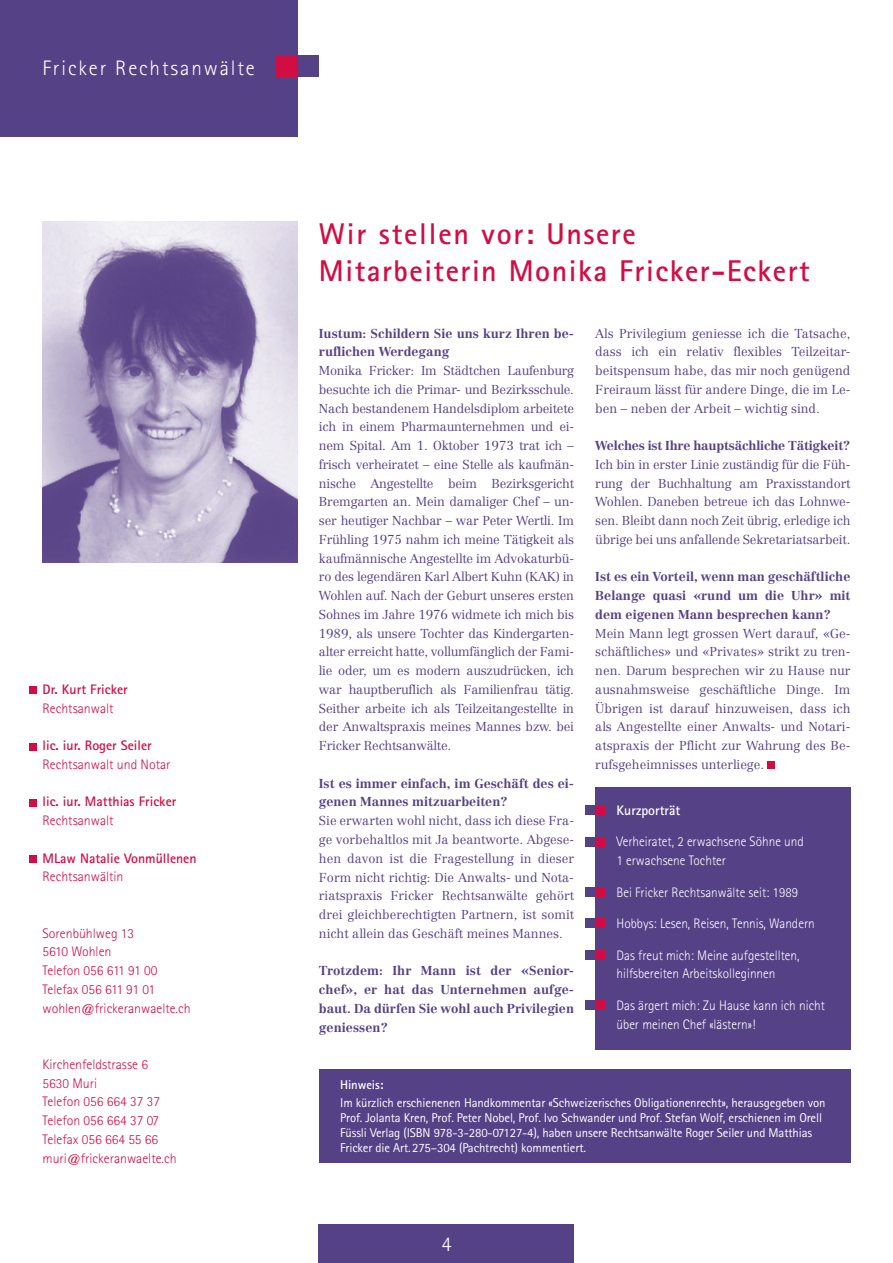
<style>
.page{position:relative;width:893px;height:1263px;background:#fff}
.page>*{position:absolute;margin:0;border:0;box-sizing:border-box;transform-origin:0 0}
.t1{font:700 30px/37.5px "Rotis Sans Serif";letter-spacing:.05em;color:#d20d44}
.t2{font:300 21px "Rotis Sans Serif";letter-spacing:.09em;color:#fff}
.t3{font:300 13.8px/18.8px "Rotis Sans Serif";color:#d20d44}
.t4{font:300 13.8px/18.8px "Rotis Sans Serif";color:#fff;scale:.96 1}
.t5{font:700 13.8px "Rotis Sans Serif";color:#d20d44}
.t6{font:700 13.8px "Rotis Sans Serif";color:#fff}
.t7{font:300 12.75px/18.8px "Centennial";letter-spacing:-.015em;color:#554186;text-align:justify}
.t8{font:700 12.75px/18.8px "Centennial";color:#554186}
.t9{font:12.75px/15.3px "Rotis Sans Serif";letter-spacing:-.01em;color:#fff}
.t10{font:700 12.75px "Rotis Sans Serif";letter-spacing:-.01em;color:#fff}
</style>
<div class="page">
<div style="left:0;top:0;width:298px;height:136px;background:#554186"></div>
<div style="left:319px;top:1225px;width:255px;height:38px;background:#554186"></div>
<div style="left:298px;top:55px;width:21px;height:22px;background:#554186"></div>
<div style="left:276px;top:55px;width:22px;height:22px;background:#d20d44"></div>
<div style="left:30px;top:687px;width:7px;height:7px;background:#d20d44"></div>
<div style="left:30px;top:743px;width:7px;height:7px;background:#d20d44"></div>
<div style="left:30px;top:799px;width:7px;height:7px;background:#d20d44"></div>
<div style="left:30px;top:855px;width:7px;height:7px;background:#d20d44"></div>
<div style="left:595px;top:788px;width:255px;height:262px;background:#554186"></div>
<div style="left:595px;top:836px;width:10px;height:10px;background:#d20d44"></div>
<div style="left:585px;top:836px;width:10px;height:10px;background:#554186"></div>
<div style="left:595px;top:805px;width:10px;height:10px;background:#d20d44"></div>
<div style="left:585px;top:805px;width:10px;height:10px;background:#554186"></div>
<div style="left:595px;top:887px;width:10px;height:10px;background:#d20d44"></div>
<div style="left:585px;top:887px;width:10px;height:10px;background:#554186"></div>
<div style="left:595px;top:918px;width:10px;height:10px;background:#d20d44"></div>
<div style="left:585px;top:918px;width:10px;height:10px;background:#554186"></div>
<div style="left:595px;top:950px;width:10px;height:10px;background:#d20d44"></div>
<div style="left:585px;top:950px;width:10px;height:10px;background:#554186"></div>
<div style="left:595px;top:1000px;width:10px;height:10px;background:#d20d44"></div>
<div style="left:585px;top:1000px;width:10px;height:10px;background:#554186"></div>
<div style="left:768px;top:762px;width:7px;height:7px;background:#d20d44"></div>
<div style="left:319px;top:1069px;width:531px;height:94px;background:#554186"></div>
<img style="left:43px;top:221px;width:255px;height:342px">
<h2 class="t2" style="left:43px;top:56px;width:214px">Fricker Rechtsanwälte</h2>
<p class="t5" style="left:43px;top:680px;width:87px">Dr. Kurt Fricker</p>
<p class="t3" style="left:43px;top:698px;width:73px">Rechtsanwalt</p>
<p class="t5" style="left:43px;top:737px;width:111px">lic. iur. Roger Seiler</p>
<p class="t3" style="left:43px;top:755px;width:130px">Rechtsanwalt und Notar</p>
<p class="t5" style="left:43px;top:793px;width:135px">lic. iur. Matthias Fricker</p>
<p class="t3" style="left:43px;top:811px;width:73px">Rechtsanwalt</p>
<p class="t5" style="left:43px;top:849px;width:156px">MLaw Natalie Vonmüllenen</p>
<p class="t3" style="left:43px;top:867px;width:82px">Rechtsanwältin</p>
<p class="t3" style="left:43px;top:923px;width:150px">Sorenbühlweg 13<br>5610 Wohlen<br>Telefon 056 611 91 00<br>Telefax 056 611 91 01 wohlen@frickeranwaelte.ch</p>
<p class="t3" style="left:43px;top:1055px;width:136px">Kirchenfeldstrasse 6<br>5630 Muri<br>Telefon 056 664 37 37<br>Telefon 056 664 37 07<br>Telefax 056 664 55 66 muri@frickeranwaelte.ch</p>
<h1 class="t1" style="left:319px;top:214px;width:492px">Wir stellen vor: Unsere<br>Mitarbeiterin Monika Fricker-Eckert</h1>
<p class="t8" style="left:319px;top:324px;width:257px">Iustum: Schildern Sie uns kurz Ihren be&shy;ruflichen Werdegang</p>
<p class="t7" style="left:319px;top:361px;width:257px;text-align:left">Monika Fricker: Im Städtchen Laufenburg besuchte ich die Primar- und Bezirksschule.<br>Nach bestandenem Handelsdiplom arbeitete ich in einem Pharmaunternehmen und ei&shy;nem Spital. Am 1. Oktober 1973 trat ich – frisch verheiratet – eine Stelle als kaufmän&shy;nische Angestellte beim Bezirksgericht Bremgarten an. Mein damaliger Chef – un-- ser heutiger Nachbar – war Peter Wertli. Im Frühling 1975 nahm ich meine Tätigkeit als kaufmännische Angestellte im Advokaturbü&shy;ro des legendären Karl Albert Kuhn (KAK) in Wohlen auf. Nach der Geburt unseres ersten Sohnes im Jahre 1976 widmete ich mich bis 1989, als unsere Tochter das Kindergarten&shy;alter erreicht hatte, vollumfänglich der Fami&shy;lie oder, um es modern auszudrücken, ich war hauptberuflich als Familienfrau tätig.<br>Seither arbeite ich als Teilzeitangestellte in der Anwaltspraxis meines Mannes bzw. bei Fricker Rechtsanwälte.</p>
<p class="t8" style="left:319px;top:774px;width:257px">Ist es immer einfach, im Geschäft des ei&shy;genen Mannes mitzuarbeiten?</p>
<p class="t7" style="left:319px;top:811px;width:257px">Sie erwarten wohl nicht, dass ich diese Fra&shy;ge vorbehaltlos mit Ja beantworte. Abgese&shy;hen davon ist die Fragestellung in dieser Form nicht richtig: Die Anwalts- und Nota&shy;riatspraxis Fricker Rechtsanwälte gehört drei gleichberechtigten Partnern, ist somit nicht allein das Geschäft meines Mannes.</p>
<p class="t8" style="left:319px;top:961px;width:257px;text-align:justify">Trotzdem: Ihr Mann ist der «Senior&shy;chef», er hat das Unternehmen aufge&shy;baut. Da dürfen Sie wohl auch Privilegien geniessen?</p>
<p class="t7" style="left:595px;top:324px;width:257px">Als Privilegium geniesse ich die Tatsache, dass ich ein relativ flexibles Teilzeitar&shy;beitspensum habe, das mir noch genügend Freiraum lässt für andere Dinge, die im Le&shy;ben – neben der Arbeit – wichtig sind.</p>
<p class="t8" style="left:595px;top:436px;width:257px">Welches ist Ihre hauptsächliche Tätigkeit?</p>
<p class="t7" style="left:595px;top:455px;width:257px">Ich bin in erster Linie zuständig für die Füh&shy;rung der Buchhaltung am Praxisstandort Wohlen. Daneben betreue ich das Lohnwe&shy;sen. Bleibt dann noch Zeit übrig, erledige ich übrige bei uns anfallende Sekretariatsarbeit.</p>
<p class="t8" style="left:595px;top:567px;width:257px;text-align:justify">Ist es ein Vorteil, wenn man geschäftliche Belange quasi «rund um die Uhr» mit dem eigenen Mann besprechen kann?</p>
<p class="t7" style="left:595px;top:624px;width:257px">Mein Mann legt grossen Wert darauf, «Ge&shy;schäftliches» und «Privates» strikt zu tren&shy;nen. Darum besprechen wir zu Hause nur ausnahmsweise geschäftliche Dinge. Im Übrigen ist darauf hinzuweisen, dass ich als Angestellte einer Anwalts- und Notari&shy;atspraxis der Pflicht zur Wahrung des Be&shy;rufsgeheimnisses unterliege.</p>
<p class="t6" style="left:617px;top:801px;width:65px">Kurzporträt</p>
<p class="t4" style="left:617px;top:832px;width:196px">Verheiratet, 2 erwachsene Söhne und<br>1 erwachsene Tochter</p>
<p class="t4" style="left:617px;top:882px;width:191px">Bei Fricker Rechtsanwälte seit: 1989</p>
<p class="t4" style="left:617px;top:914px;width:208px">Hobbys: Lesen, Reisen, Tennis, Wandern</p>
<p class="t4" style="left:617px;top:945px;width:192px">Das freut mich: Meine aufgestellten, hilfsbereiten Arbeitskolleginnen</p>
<p class="t4" style="left:617px;top:996px;width:218px">Das ärgert mich: Zu Hause kann ich nicht über meinen Chef «lästern»!</p>
<p class="t10" style="left:340px;top:1077px;width:45px">Hinweis:</p>
<p class="t9" style="left:340px;top:1094px;width:487px">Im kürzlich erschienenen Handkommentar «Schweizerisches Obligationenrecht», herausgegeben von Prof. Jolanta Kren, Prof. Peter Nobel, Prof. Ivo Schwander und Prof. Stefan Wolf, erschienen im Orell Füssli Verlag (ISBN 978-3-280-07127-4), haben unsere Rechtsanwälte Roger Seiler und Matthias Fricker die Art.275–304 (Pachtrecht) kommentiert.</p>
<h2 class="t2" style="left:441px;top:1231px;width:12px">4</h2>
</div>
